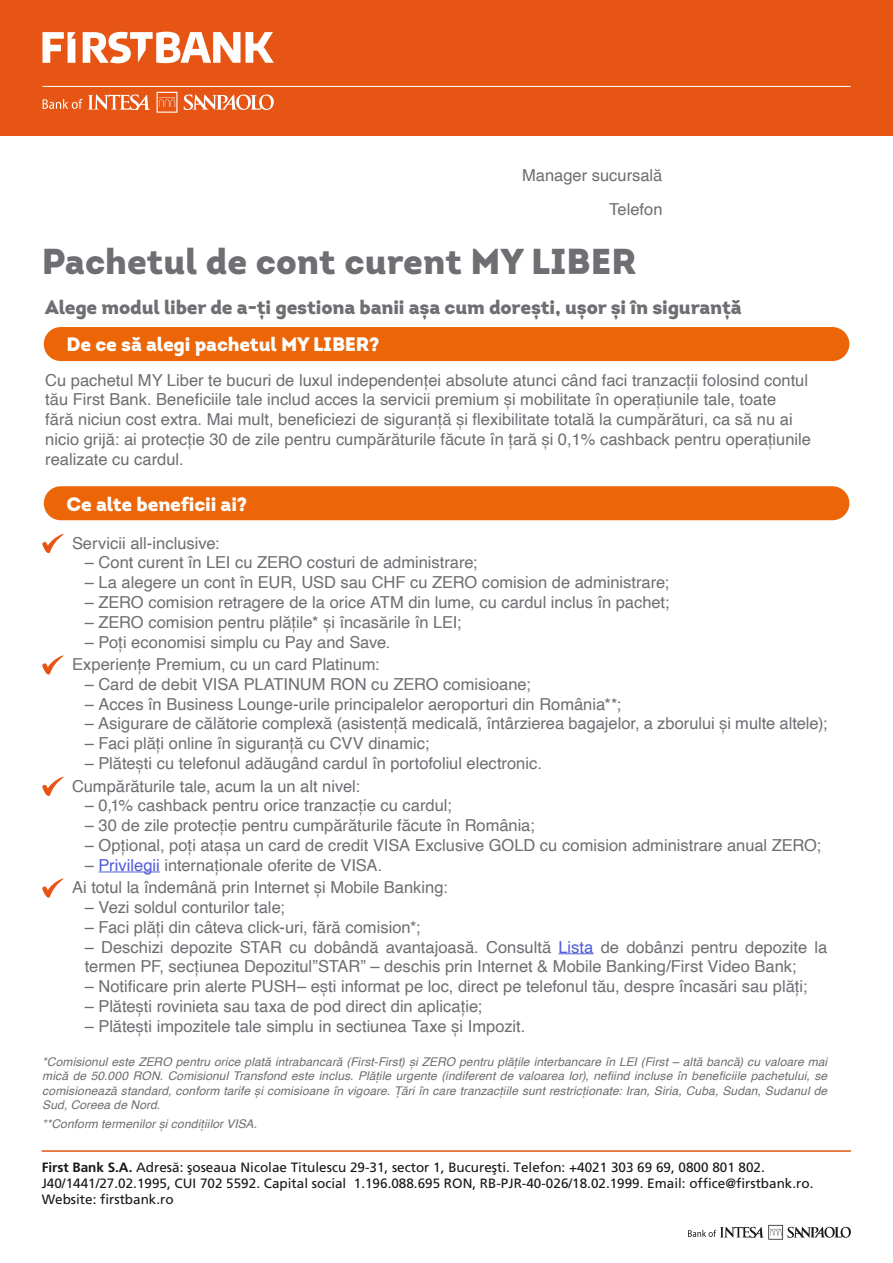
<style>
.page{position:relative;width:893px;height:1263px;background:#fff}
.page>*{position:absolute;margin:0;border:0;box-sizing:border-box;transform-origin:0 0}
.t1{font:900 36px "Intro";color:#6e6e73}
.t2{font:900 19.5px "Intro";letter-spacing:-.01em;color:#6e6e73}
.t3{font:900 19.5px "Intro";letter-spacing:-.01em;color:#fff}
.t4{font:16.5px/19.8px "Helvetica";color:#6e6e73}
.t5{font:13.5px/16.2px "Frutigerr";color:#1a1817}
.t6{font:italic 12px/14.4px "Helvetica";letter-spacing:.01em;color:#6e6e73;text-align:justify}
.s1{color:#4f5cd6}
.s2{font-weight:700}
</style>
<div class="page">
<hr style="left:42px;top:1150px;width:809px;height:2px;background:#e65514">
<svg style="left:688px;top:1225px;width:163px;height:14px"></svg>
<div style="left:0;top:0;width:893px;height:135px;background:#e65514"></div>
<svg style="left:184px;top:94px;width:90px;height:16px"></svg>
<svg style="left:43px;top:94px;width:107px;height:16px"></svg>
<svg style="left:157px;top:92px;width:20px;height:21px"></svg>
<hr style="left:43px;top:86px;width:807px;height:1px;background:#fff">
<svg style="left:246px;top:32px;width:28px;height:31px"></svg>
<svg style="left:43px;top:32px;width:32px;height:31px"></svg>
<svg style="left:83px;top:32px;width:157px;height:31px"></svg>
<div style="left:44px;top:327px;width:805px;height:34px;background:#ec6608;border-radius:17px"></div>
<hr style="left:99px;top:871px;width:61px;height:1px;background:#4f5cd6">
<hr style="left:558px;top:953px;width:35px;height:1px;background:#4f5cd6">
<svg style="left:42px;top:534px;width:22px;height:20px"></svg>
<svg style="left:42px;top:655px;width:22px;height:20px"></svg>
<svg style="left:42px;top:776px;width:22px;height:20px"></svg>
<svg style="left:42px;top:878px;width:22px;height:20px"></svg>
<div style="left:44px;top:486px;width:805px;height:34px;background:#ec6608;border-radius:17px"></div>
<p class="t4" style="left:522px;top:159px;width:142px;line-height:33.6px;text-align:right">Manager sucursală<br>Telefon</p>
<h1 class="t1" style="left:42px;top:237px;width:596px">Pachetul de cont curent MY LIBER</h1>
<p class="t2" style="left:45px;top:294px;width:698px">Alege modul liber de a-ți gestiona banii așa cum dorești, ușor și în siguranță</p>
<p class="t3" style="left:67px;top:332px;width:315px">De ce să alegi pachetul MY LIBER?</p>
<p class="t4" style="left:45px;top:370px;width:767px">Cu pachetul MY Liber te bucuri de luxul independenței absolute atunci când faci tranzacții folosind contul tău First Bank. Beneficiile tale includ acces la servicii premium și mobilitate în operațiunile tale, toate<br>fără niciun cost extra. Mai mult, beneficiezi de siguranță și flexibilitate totală la cumpărături, ca să nu ai nicio grijă: ai protecție 30 de zile pentru cumpărăturile făcute în țară și 0,1% cashback pentru operațiunile realizate cu cardul.</p>
<p class="t3" style="left:67px;top:491px;width:182px">Ce alte beneficii ai?</p>
<p class="t4" style="left:72px;top:533px;width:149px">Servicii all-inclusive:</p>
<p class="t4" style="left:85px;top:553px;width:394px">– Cont curent în LEI cu ZERO costuri de administrare;</p>
<p class="t4" style="left:85px;top:573px;width:586px">– La alegere un cont în EUR, USD sau CHF cu ZERO comision de administrare;</p>
<p class="t4" style="left:85px;top:593px;width:586px">– ZERO comision retragere de la orice ATM din lume, cu cardul inclus în pachet;</p>
<p class="t4" style="left:85px;top:613px;width:378px">– ZERO comision pentru plățile* și încasările în LEI;</p>
<p class="t4" style="left:72px;top:631px;width:320px;line-height:22.4px;text-indent:13px">– Poți economisi simplu cu Pay and Save.<br>Experiențe Premium, cu un card Platinum:</p>
<p class="t4" style="left:85px;top:675px;width:447px">– Card de debit VISA PLATINUM RON cu ZERO comisioane;</p>
<p class="t4" style="left:85px;top:694px;width:538px">– Acces în Business Lounge-urile principalelor aeroporturi din România**;</p>
<p class="t4" style="left:85px;top:714px;width:744px">– Asigurare de călătorie complexă (asistență medicală, întârzierea bagajelor, a zborului și multe altele);</p>
<p class="t4" style="left:85px;top:734px;width:346px">– Faci plăți online în siguranță cu CVV dinamic;</p>
<p class="t4" style="left:72px;top:753px;width:471px;line-height:22.4px;text-indent:13px">– Plătești cu telefonul adăugând cardul în portofoliul electronic.<br>Cumpărăturile tale, acum la un alt nivel:</p>
<p class="t4" style="left:85px;top:796px;width:368px">– 0,1% cashback pentru orice tranzacție cu cardul;</p>
<p class="t4" style="left:85px;top:816px;width:451px">– 30 de zile protecție pentru cumpărăturile făcute în România;</p>
<p class="t4" style="left:85px;top:836px;width:738px">– Opțional, poți atașa un card de credit VISA Exclusive GOLD cu comision administrare anual ZERO;</p>
<p class="t4" style="left:72px;top:854px;width:377px;line-height:22.4px;text-indent:13px">– <span class="s1">Privilegii</span> internaționale oferite de VISA.<br>Ai totul la îndemână prin Internet și Mobile Banking:</p>
<p class="t4" style="left:85px;top:898px;width:201px">– Vezi soldul conturilor tale;</p>
<p class="t4" style="left:85px;top:917px;width:337px">– Faci plăți din câteva click-uri, fără comision*;</p>
<p class="t4" style="left:85px;top:937px;width:744px">– Deschizi depozite STAR cu dobândă avantajoasă. Consultă <span class="s1">Lista</span> de dobânzi pentru depozite la termen PF, secțiunea Depozitul”STAR” – deschis prin Internet &amp; Mobile Banking/First Video Bank;</p>
<p class="t4" style="left:85px;top:977px;width:724px">– Notificare prin alerte PUSH– ești informat pe loc, direct pe telefonul tău, despre încasări sau plăți;</p>
<p class="t4" style="left:85px;top:997px;width:399px">– Plătești rovinieta sau taxa de pod direct din aplicație;</p>
<p class="t4" style="left:85px;top:1016px;width:442px">– Plătești impozitele tale simplu in sectiunea Taxe și Impozit.</p>
<p class="t6" style="left:42px;top:1055px;width:786px">*Comisionul este ZERO pentru orice plată intrabancară (First-First) și ZERO pentru plățile interbancare în LEI (First – altă bancă) cu valoare mai mică de 50.000 RON. Comisionul Transfond este inclus. Plățile urgente (indiferent de valoarea lor), nefiind incluse în beneficiile pachetului, se comisionează standard, conform tarife și comisioane în vigoare. Țări în care tranzacțiile sunt restricționate: Iran, Siria, Cuba, Sudan, Sudanul de Sud, Coreea de Nord.</p>
<p class="t6" style="left:42px;top:1117px;width:216px">**Conform termenilor și condițiilor VISA.</p>
<p class="t5" style="left:42px;top:1159px;width:773px"><span class="s2">First Bank S.A.</span> Adres`: [oseaua Nicolae Titulescu 29-31, sector 1, Bucure[ti. Telefon: +4021 303 69 69, 0800 801 802.<br>J40/1441/27.02.1995, CUI 702 5592. Capital social 1.196.088.695 RON, RB-PJR-40-026/18.02.1999. Email: office@firstbank.ro.<br>Website: firstbank.ro</p>
</div>
